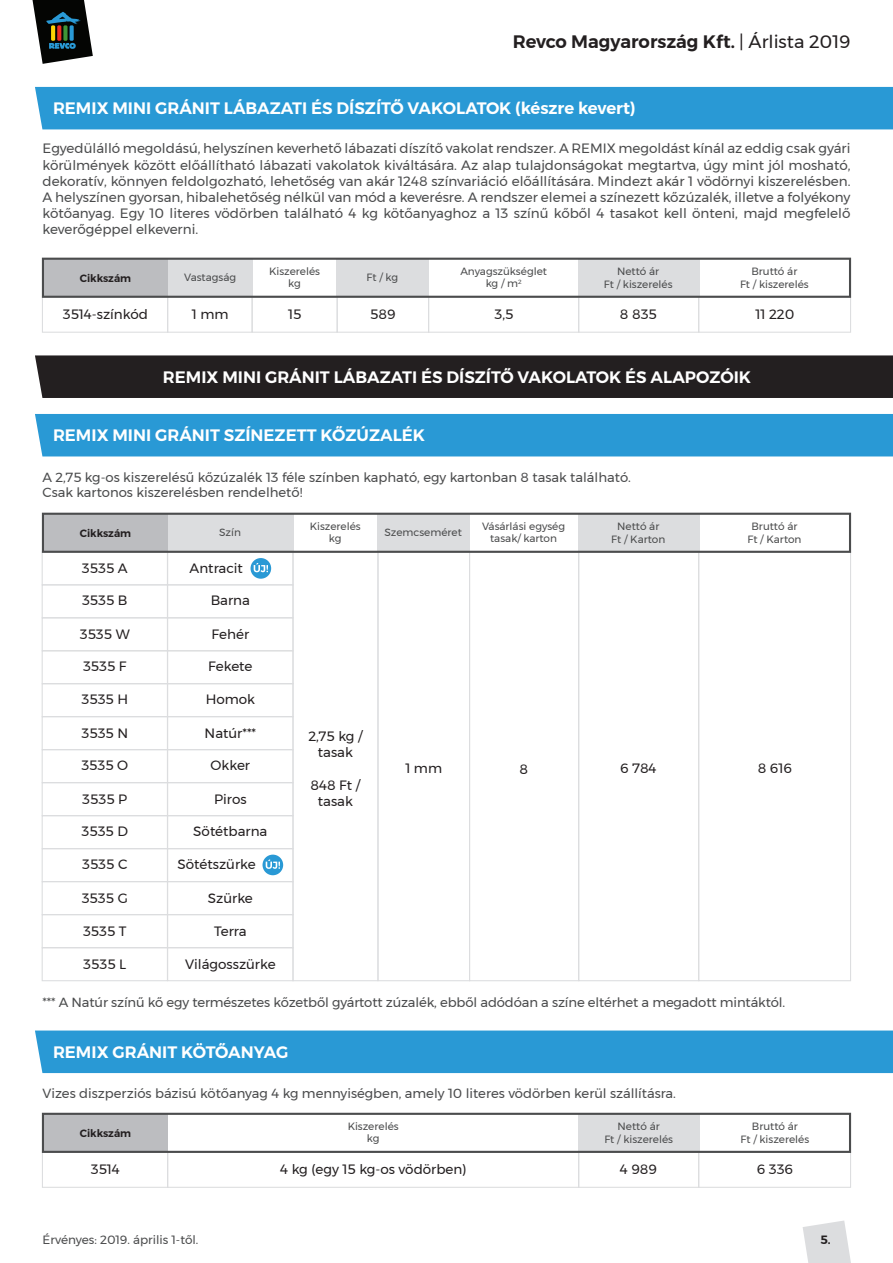
<style>
.page{position:relative;width:893px;height:1263px;background:#fff}
.page>*{position:absolute;margin:0;border:0;box-sizing:border-box;transform-origin:0 0}
.t1{font:600 18px "Montserrat";color:#231f20}
.t2{font:600 16.5px "Montserrat";color:#fff}
.t3{font:13.5px/16.2px "Montserrat";color:#4b4c4d;text-align:justify}
.t4{font:13.5px/16.2px "Montserrat";color:#231f20;text-align:center}
.t5{font:13.2px/15.9px "Montserrat";color:#4b4c4d}
.t6{font:12px "Montserrat";color:#4b4c4d}
.t7{font:600 12px "Montserrat";color:#231f20}
.t8{font:10.5px/12.6px "Montserrat";color:#4b4c4d;text-align:center}
.t9{font:600 10.5px "Montserrat";color:#231f20}
.s1{font-weight:400}
</style>
<div class="page">
<svg style="left:33px;top:0;width:60px;height:64px"></svg>
<div style="left:35px;top:355px;width:858px;height:43px;background:#231f20"></div>
<div style="left:35px;top:414px;width:858px;height:42px;background:#2999d5"></div>
<div style="left:698px;top:551px;width:153px;height:430px;border:1px solid #dcdddf"></div>
<div style="left:578px;top:551px;width:121px;height:430px;border:1px solid #dcdddf"></div>
<div style="left:469px;top:551px;width:110px;height:430px;border:1px solid #dcdddf"></div>
<div style="left:377px;top:551px;width:93px;height:430px;border:1px solid #dcdddf"></div>
<div style="left:167px;top:551px;width:127px;height:34px;border:1px solid #dcdddf"></div>
<div style="left:42px;top:551px;width:126px;height:34px;border:1px solid #dcdddf"></div>
<svg style="left:41px;top:512px;width:811px;height:42px"></svg>
<div style="left:167px;top:584px;width:127px;height:34px;border:1px solid #dcdddf"></div>
<div style="left:42px;top:584px;width:126px;height:34px;border:1px solid #dcdddf"></div>
<div style="left:167px;top:617px;width:127px;height:34px;border:1px solid #dcdddf"></div>
<div style="left:42px;top:617px;width:126px;height:34px;border:1px solid #dcdddf"></div>
<div style="left:167px;top:650px;width:127px;height:34px;border:1px solid #dcdddf"></div>
<div style="left:42px;top:650px;width:126px;height:34px;border:1px solid #dcdddf"></div>
<div style="left:167px;top:683px;width:127px;height:34px;border:1px solid #dcdddf"></div>
<div style="left:42px;top:683px;width:126px;height:34px;border:1px solid #dcdddf"></div>
<div style="left:167px;top:716px;width:127px;height:34px;border:1px solid #dcdddf"></div>
<div style="left:42px;top:716px;width:126px;height:34px;border:1px solid #dcdddf"></div>
<div style="left:167px;top:749px;width:127px;height:34px;border:1px solid #dcdddf"></div>
<div style="left:42px;top:749px;width:126px;height:34px;border:1px solid #dcdddf"></div>
<div style="left:167px;top:782px;width:127px;height:34px;border:1px solid #dcdddf"></div>
<div style="left:42px;top:782px;width:126px;height:34px;border:1px solid #dcdddf"></div>
<div style="left:167px;top:815px;width:127px;height:34px;border:1px solid #dcdddf"></div>
<div style="left:42px;top:815px;width:126px;height:34px;border:1px solid #dcdddf"></div>
<div style="left:167px;top:848px;width:127px;height:34px;border:1px solid #dcdddf"></div>
<div style="left:42px;top:848px;width:126px;height:34px;border:1px solid #dcdddf"></div>
<div style="left:167px;top:881px;width:127px;height:34px;border:1px solid #dcdddf"></div>
<div style="left:42px;top:881px;width:126px;height:34px;border:1px solid #dcdddf"></div>
<div style="left:167px;top:914px;width:127px;height:34px;border:1px solid #dcdddf"></div>
<div style="left:42px;top:914px;width:126px;height:34px;border:1px solid #dcdddf"></div>
<div style="left:167px;top:947px;width:127px;height:34px;border:1px solid #dcdddf"></div>
<div style="left:42px;top:947px;width:126px;height:34px;border:1px solid #dcdddf"></div>
<div style="left:35px;top:1030px;width:858px;height:43px;background:#2999d5"></div>
<div style="left:167px;top:1151px;width:412px;height:37px;border:1px solid #dcdddf"></div>
<div style="left:698px;top:1151px;width:153px;height:37px;border:1px solid #dcdddf"></div>
<div style="left:578px;top:1151px;width:121px;height:37px;border:1px solid #dcdddf"></div>
<div style="left:42px;top:1151px;width:126px;height:37px;border:1px solid #dcdddf"></div>
<svg style="left:41px;top:1112px;width:811px;height:42px"></svg>
<svg style="left:803px;top:1220px;width:48px;height:43px"></svg>
<svg style="left:250px;top:558px;width:21px;height:21px"></svg>
<svg style="left:254px;top:563px;width:14px;height:9px"></svg>
<div style="left:262px;top:855px;width:21px;height:20px;background:#2999d5;border-radius:50%"></div>
<svg style="left:266px;top:859px;width:14px;height:10px"></svg>
<div style="left:252px;top:296px;width:86px;height:37px;border:1px solid #dcdddf"></div>
<div style="left:698px;top:296px;width:153px;height:37px;border:1px solid #dcdddf"></div>
<div style="left:578px;top:296px;width:121px;height:37px;border:1px solid #dcdddf"></div>
<div style="left:428px;top:296px;width:151px;height:37px;border:1px solid #dcdddf"></div>
<div style="left:337px;top:296px;width:92px;height:37px;border:1px solid #dcdddf"></div>
<div style="left:167px;top:296px;width:86px;height:37px;border:1px solid #dcdddf"></div>
<div style="left:42px;top:296px;width:126px;height:37px;border:1px solid #dcdddf"></div>
<div style="left:35px;top:87px;width:858px;height:42px;background:#2999d5"></div>
<svg style="left:41px;top:257px;width:811px;height:42px"></svg>
<h1 class="t1" style="left:513px;top:28px;width:339px">Revco Magyarország Kft. <span class="s1">| Árlista 2019</span></h1>
<p class="t2" style="left:53px;top:95px;width:584px">REMIX MINI GRÁNIT LÁBAZATI ÉS DÍSZÍTŐ VAKOLATOK (készre kevert)</p>
<p class="t3" style="left:43px;top:140px;width:809px">Egyedülálló megoldású, helyszínen keverhető lábazati díszítő vakolat rendszer. A REMIX megoldást kínál az eddig csak gyári körülmények között előállítható lábazati vakolatok kiváltására. Az alap tulajdonságokat megtartva, úgy mint jól mosható, dekoratív, könnyen feldolgozható, lehetőség van akár 1248 színvariáció előállítására. Mindezt akár 1 vödörnyi kiszerelésben.<br>A helyszínen gyorsan, hibalehetőség nélkül van mód a keverésre. A rendszer elemei a színezett kőzúzalék, illetve a folyékony kötőanyag. Egy 10 literes vödörben található 4 kg kötőanyaghoz a 13 színű kőből 4 tasakot kell önteni, majd megfelelő keverőgéppel elkeverni.</p>
<p class="t9" style="left:80px;top:270px;width:53px">Cikkszám</p>
<p class="t8" style="left:269px;top:264px;width:52px">Kiszerelés kg</p>
<p class="t8" style="left:367px;top:271px;width:33px">Ft / kg</p>
<p class="t8" style="left:460px;top:264px;width:88px">Anyagszükséglet kg / m<sup>2</sup></p>
<p class="t4" style="left:63px;top:306px;width:87px">3514-színkód</p>
<p class="t4" style="left:192px;top:306px;width:38px">1 mm</p>
<p class="t4" style="left:370px;top:306px;width:27px">589</p>
<p class="t4" style="left:494px;top:306px;width:20px">3,5</p>
<p class="t4" style="left:620px;top:306px;width:38px">8 835</p>
<p class="t4" style="left:756px;top:306px;width:40px">11 220</p>
<p class="t8" style="left:184px;top:271px;width:54px">Vastagság</p>
<p class="t8" style="left:604px;top:265px;width:70px">Nettó ár<br>Ft / kiszerelés</p>
<p class="t8" style="left:740px;top:265px;width:70px">Bruttó ár<br>Ft / kiszerelés</p>
<p class="t4" style="left:288px;top:306px;width:15px">15</p>
<p class="t2" style="left:163px;top:364px;width:590px">REMIX MINI GRÁNIT LÁBAZATI ÉS DÍSZÍTŐ VAKOLATOK ÉS ALAPOZÓIK</p>
<p class="t2" style="left:53px;top:422px;width:373px">REMIX MINI GRÁNIT SZÍNEZETT KŐZÚZALÉK</p>
<p class="t5" style="left:43px;top:469px;width:590px">A 2,75 kg-os kiszerelésű kőzúzalék 13 féle színben kapható, egy kartonban 8 tasak található.<br>Csak kartonos kiszerelésben rendelhető!</p>
<p class="t9" style="left:80px;top:525px;width:53px">Cikkszám</p>
<p class="t8" style="left:310px;top:519px;width:52px">Kiszerelés kg</p>
<p class="t8" style="left:384px;top:526px;width:79px">Szemcseméret</p>
<p class="t8" style="left:482px;top:519px;width:85px">Vásárlási egység tasak/ karton</p>
<p class="t4" style="left:82px;top:560px;width:47px">3535 A</p>
<p class="t4" style="left:190px;top:560px;width:55px">Antracit</p>
<p class="t8" style="left:219px;top:526px;width:23px">Szín</p>
<p class="t4" style="left:82px;top:592px;width:47px">3535 B</p>
<p class="t4" style="left:211px;top:592px;width:41px">Barna</p>
<p class="t4" style="left:80px;top:625px;width:52px">3535 W</p>
<p class="t4" style="left:212px;top:625px;width:39px">Fehér</p>
<p class="t4" style="left:83px;top:658px;width:45px">3535 F</p>
<p class="t4" style="left:208px;top:658px;width:46px">Fekete</p>
<p class="t4" style="left:81px;top:691px;width:48px">3535 H</p>
<p class="t4" style="left:206px;top:691px;width:51px">Homok</p>
<p class="t8" style="left:611px;top:520px;width:56px">Nettó ár<br>Ft / Karton</p>
<p class="t8" style="left:747px;top:520px;width:56px">Bruttó ár<br>Ft / Karton</p>
<p class="t4" style="left:81px;top:725px;width:48px">3535 N</p>
<p class="t4" style="left:205px;top:725px;width:53px">Natúr***</p>
<p class="t4" style="left:81px;top:757px;width:48px">3535 O</p>
<p class="t4" style="left:211px;top:757px;width:41px">Okker</p>
<p class="t4" style="left:82px;top:791px;width:46px">3535 P</p>
<p class="t4" style="left:214px;top:791px;width:34px">Piros</p>
<p class="t4" style="left:82px;top:823px;width:48px">3535 D</p>
<p class="t4" style="left:193px;top:823px;width:76px">Sötétbarna</p>
<p class="t4" style="left:82px;top:856px;width:47px">3535 C</p>
<p class="t4" style="left:178px;top:856px;width:80px">Sötétszürke</p>
<p class="t4" style="left:82px;top:889px;width:48px">3535 G</p>
<p class="t4" style="left:208px;top:889px;width:46px">Szürke</p>
<p class="t4" style="left:83px;top:923px;width:45px">3535 T</p>
<p class="t4" style="left:214px;top:923px;width:34px">Terra</p>
<p class="t4" style="left:83px;top:956px;width:45px">3535 L</p>
<p class="t4" style="left:185px;top:956px;width:92px">Világosszürke</p>
<p class="t4" style="left:308px;top:728px;width:56px">2,75 kg / tasak</p>
<p class="t4" style="left:311px;top:777px;width:51px">848 Ft / tasak</p>
<p class="t4" style="left:405px;top:760px;width:38px">1 mm</p>
<p class="t4" style="left:520px;top:760px;width:10px">8</p>
<p class="t4" style="left:620px;top:760px;width:38px">6 784</p>
<p class="t4" style="left:758px;top:760px;width:36px">8 616</p>
<p class="t5" style="left:43px;top:994px;width:744px">*** A Natúr színű kő egy természetes kőzetből gyártott zúzalék, ebből adódóan a színe eltérhet a megadott mintáktól.</p>
<p class="t2" style="left:53px;top:1039px;width:237px">REMIX GRÁNIT KÖTŐANYAG</p>
<p class="t5" style="left:43px;top:1085px;width:635px">Vizes diszperziós bázisú kötőanyag 4 kg mennyiségben, amely 10 literes vödörben kerül szállításra.</p>
<p class="t9" style="left:80px;top:1125px;width:53px">Cikkszám</p>
<p class="t8" style="left:348px;top:1119px;width:52px">Kiszerelés kg</p>
<p class="t4" style="left:91px;top:1161px;width:31px">3514</p>
<p class="t4" style="left:620px;top:1161px;width:39px">4 989</p>
<p class="t4" style="left:757px;top:1161px;width:38px">6 336</p>
<p class="t8" style="left:604px;top:1120px;width:70px">Nettó ár<br>Ft / kiszerelés</p>
<p class="t8" style="left:740px;top:1120px;width:70px">Bruttó ár<br>Ft / kiszerelés</p>
<p class="t4" style="left:280px;top:1161px;width:188px">4 kg (egy 15 kg-os vödörben)</p>
<p class="t6" style="left:43px;top:1231px;width:157px">Érvényes: 2019. április 1-től.</p>
<p class="t7" style="left:820px;top:1230px;width:12px">5.</p>
</div>
